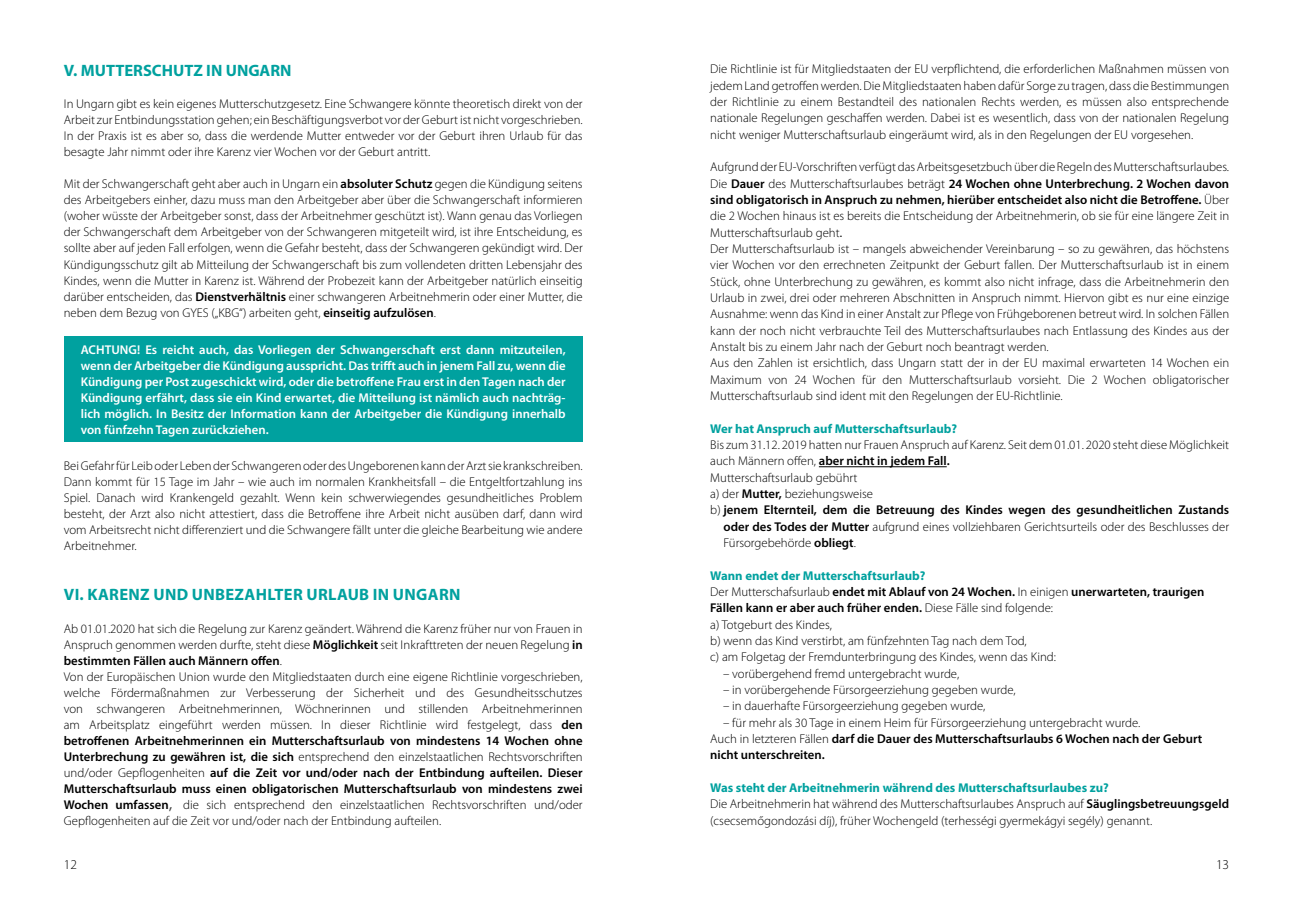
<style>
.page{position:relative;width:1293px;height:910px;background:#fff}
.page>*{position:absolute;margin:0;border:0;box-sizing:border-box;transform-origin:0 0}
.t1{font:700 16.5px "Myriad Pro";letter-spacing:.02em;color:#00a19f}
.t2{font:700 16.5px "Myriad Pro";color:#00a19f}
.t3{font:300 13.5px "Myriad Pro";color:#000}
.t4{font:300 12.75px/16px "Myriad Pro";color:#000}
.t5{font:600 12.75px/16px "Myriad Pro";color:#fff;text-align:justify}
.t6{font:600 12.75px "Myriad Pro";color:#000}
.t7{font:700 12.75px "Myriad Pro";color:#00a19f}
.s1{font-weight:600}
.s2{font-family:"Tahoma";font-weight:400;color:#424242}
.s3{font-family:"Calibri";font-weight:400}
.s4{font-weight:300}
.s5{font-weight:700;color:#00a19f}
</style>
<div class="page">
<div style="left:64px;top:336px;width:519px;height:106px;background:#00a19f"></div>
<hr style="left:819px;top:466px;width:127px;height:1px;background:#000">
<p class="t2" style="left:64px;top:60px;width:229px">V. MUTTERSCHUTZ IN UNGARN</p>
<p class="t4" style="left:64px;top:96px;width:520px;text-align:justify">In Ungarn gibt es kein eigenes Mutterschutzgesetz. Eine Schwangere könnte theoretisch direkt von der Arbeit zur Entbindungsstation gehen; ein Beschäftigungsverbot vor der Geburt ist nicht vorgeschrieben.<br>In der Praxis ist es aber so, dass die werdende Mutter entweder vor der Geburt ihren Urlaub für das besagte Jahr nimmt oder ihre Karenz vier Wochen vor der Geburt antritt.</p>
<p class="t4" style="left:64px;top:176px;width:520px;text-align:justify">Mit der Schwangerschaft geht aber auch in Ungarn ein <span class="s1">absoluter Schutz</span> gegen die Kündigung seitens des Arbeitgebers einher, dazu muss man den Arbeitgeber aber über die Schwangerschaft informieren (woher wüsste der Arbeitgeber sonst, dass der Arbeitnehmer geschützt ist). Wann genau das Vorliegen der Schwangerschaft dem Arbeitgeber von der Schwangeren mitgeteilt wird, ist ihre Entscheidung, es sollte aber auf jeden Fall erfolgen, wenn die Gefahr besteht, dass der Schwangeren gekündigt wird. Der Kündigungsschutz gilt ab Mitteilung der Schwangerschaft bis zum vollendeten dritten Lebensjahr des Kindes, wenn die Mutter in Karenz ist. Während der Probezeit kann der Arbeitgeber natürlich einseitig darüber entscheiden, das <span class="s1">Dienstverhältnis</span> einer schwangeren Arbeitnehmerin oder einer Mutter, die neben dem Bezug von GYES („KBG“) arbeiten geht, <span class="s1">einseitig aufzulösen</span>.</p>
<p class="t5" style="left:81px;top:341px;width:486px">ACHTUNG! Es reicht auch, das Vorliegen der Schwangerschaft erst dann mitzuteilen, wenn der Arbeitgeber die Kündigung ausspricht. Das trifft auch in jenem Fall zu, wenn die Kündigung per Post zugeschickt wird, oder die betroffene Frau erst in den Tagen nach der Kündigung erfährt, dass sie ein Kind erwartet, die Mitteilung ist nämlich auch nachträg&shy;lich möglich. In Besitz der Information kann der Arbeitgeber die Kündigung innerhalb von fünfzehn Tagen zurückziehen.</p>
<p class="t4" style="left:64px;top:457px;width:520px;text-align:justify">Bei Gefahr für Leib oder Leben der Schwangeren oder des Ungeborenen kann der Arzt sie krankschreiben.<br>Dann kommt für 15 Tage im Jahr – wie auch im normalen Krankheitsfall – die Entgeltfortzahlung ins Spiel. Danach wird Krankengeld gezahlt. Wenn kein schwerwiegendes gesundheitliches Problem besteht, der Arzt also nicht attestiert, dass die Betroffene ihre Arbeit nicht ausüben darf, dann wird vom Arbeitsrecht nicht differenziert und die Schwangere fällt unter die gleiche Bearbeitung wie andere Arbeitnehmer.</p>
<p class="t1" style="left:64px;top:584px;width:398px">VI. KARENZ UND UNBEZAHLTER URLAUB IN UNGARN</p>
<p class="t4" style="left:64px;top:620px;width:520px">Ab 01.01.2020 hat sich die Regelung zur Karenz geändert. Während die Karenz früher nur von Frauen in Anspruch genommen werden durfte, steht diese <span class="s1">Möglichkeit</span> seit Inkrafttreten der neuen Regelung <span class="s1">in bestimmten Fällen auch Männern offen</span>.<br>Von der Europäischen Union wurde den Mitgliedstaaten durch eine eigene Richtlinie vorgeschrieben, welche Fördermaßnahmen zur Verbesserung der Sicherheit und des Gesundheitsschutzes von schwangeren Arbeitnehmerinnen, Wöchnerinnen und stillenden Arbeitnehmerinnen am Arbeitsplatz eingeführt werden müssen. In dieser Richtlinie wird festgelegt, dass <span class="s1">den betroffenen Arbeitnehmerinnen ein Mutterschaftsurlaub von mindestens 14 Wochen ohne Unterbrechung zu gewähren ist, die sich</span> entsprechend den einzelstaatlichen Rechtsvorschriften und/oder Gepflogenheiten <span class="s1">auf die Zeit vor und/oder nach der Entbindung aufteilen. Dieser Mutterschaftsurlaub muss einen obligatorischen Mutterschaftsurlaub von mindestens zwei Wochen umfassen</span><span class="s2">,</span> die sich entsprechend den einzelstaatlichen Rechtsvorschriften und/oder Gepflogenheiten auf die Zeit vor und/oder nach der Entbindung aufteilen.</p>
<p class="t4" style="left:710px;top:61px;width:520px;text-align:justify">Die Richtlinie ist für Mitgliedstaaten der EU verpflichtend, die erforderlichen Maßnahmen müssen von jedem Land getroffen werden. Die Mitgliedstaaten haben dafür Sorge zu tragen, dass die Bestimmungen der Richtlinie zu einem Bestandteil des nationalen Rechts werden, es müssen also entsprechende nationale Regelungen geschaffen werden. Dabei ist es wesentlich, dass von der nationalen Regelung nicht weniger Mutterschaftsurlaub eingeräumt wird, als in den Regelungen der EU vorgesehen.</p>
<p class="t4" style="left:710px;top:159px;width:520px">Aufgrund der EU-Vorschriften verfügt das Arbeitsgesetzbuch über die Regeln des Mutterschaftsurlaubes.<br>Die <span class="s1">Dauer</span> des Mutterschaftsurlaubes beträgt <span class="s1">24 Wochen ohne Unterbrechung. 2 Wochen davon sind obligatorisch in Anspruch zu nehmen, hierüber entscheidet also nicht die Betroffene.</span> Über die 2 Wochen hinaus ist es bereits die Entscheidung der Arbeitnehmerin, ob sie für eine längere Zeit in Mutterschaftsurlaub geht<span class="s3">.<br></span>Der Mutterschaftsurlaub ist – mangels abweichender Vereinbarung – so zu gewähren, das höchstens vier Wochen vor den errechneten Zeitpunkt der Geburt fallen. Der Mutterschaftsurlaub ist in einem Stück, ohne Unterbrechung zu gewähren, es kommt also nicht infrage, dass die Arbeitnehmerin den Urlaub in zwei, drei oder mehreren Abschnitten in Anspruch nimmt. Hiervon gibt es nur eine einzige Ausnahme: wenn das Kind in einer Anstalt zur Pflege von Frühgeborenen betreut wird. In solchen Fällen kann der noch nicht verbrauchte Teil des Mutterschaftsurlaubes nach Entlassung des Kindes aus der Anstalt bis zu einem Jahr nach der Geburt noch beantragt werden.<br>Aus den Zahlen ist ersichtlich, dass Ungarn statt der in der EU maximal erwarteten 14 Wochen ein Maximum von 24 Wochen für den Mutterschaftsurlaub vorsieht. Die 2 Wochen obligatorischer Mutterschaftsurlaub sind ident mit den Regelungen der EU-Richtlinie.</p>
<p class="t7" style="left:710px;top:420px;width:248px">Wer hat Anspruch auf Mutterschaftsurlaub?</p>
<p class="t4" style="left:710px;top:437px;width:520px">Bis zum 31.12. 2019 hatten nur Frauen Anspruch auf Karenz. Seit dem 01.01. 2020 steht diese Möglichkeit</p>
<p class="t6" style="left:710px;top:453px;width:241px"><span class="s4">auch Männern offen,</span> aber nicht in jedem Fall.</p>
<p class="t4" style="left:710px;top:469px;width:149px">Mutterschaftsurlaub gebührt</p>
<p class="t4" style="left:710px;top:486px;width:164px">a) der <span class="s1">Mutter,</span> beziehungsweise</p>
<p class="t6" style="left:710px;top:502px;width:520px"><span class="s4">b)</span> jenem Elternteil, dem die Betreuung des Kindes wegen des gesundheitlichen Zustands</p>
<p class="t4" style="left:723px;top:518px;width:507px"><span class="s1">oder des Todes der Mutter</span> aufgrund eines vollziehbaren Gerichtsurteils oder des Beschlusses der</p>
<p class="t4" style="left:723px;top:535px;width:134px">Fürsorgebehörde <span class="s1">obliegt</span>.</p>
<p class="t4" style="left:710px;top:567px;width:495px"><span class="s5">Wann endet der Mutterschaftsurlaub?<br></span>Der Mutterschafsurlaub <span class="s1">endet mit Ablauf von 24 Wochen.</span> In einigen <span class="s1">unerwarteten, traurigen Fällen kann er aber auch früher enden.</span> Diese Fälle sind folgende:<br>a) Totgeburt des Kindes,<br>b) wenn das Kind verstirbt, am fünfzehnten Tag nach dem Tod,<br>c) am Folgetag der Fremdunterbringung des Kindes, wenn das Kind:</p>
<p class="t4" style="left:723px;top:665px;width:238px">– vorübergehend fremd untergebracht wurde,</p>
<p class="t4" style="left:723px;top:682px;width:294px">– in vorübergehende Fürsorgeerziehung gegeben wurde,</p>
<p class="t4" style="left:723px;top:698px;width:264px">– in dauerhafte Fürsorgeerziehung gegeben wurde,</p>
<p class="t4" style="left:710px;top:714px;width:493px;text-indent:13px">– für mehr als 30 Tage in einem Heim für Fürsorgeerziehung untergebracht wurde.<br>Auch in letzteren Fällen <span class="s1">darf die Dauer des Mutterschaftsurlaubs 6 Wochen nach der Geburt nicht unterschreiten.</span></p>
<p class="t4" style="left:710px;top:779px;width:520px"><span class="s5">Was steht der Arbeitnehmerin während des Mutterschaftsurlaubes zu?<br></span>Die Arbeitnehmerin hat während des Mutterschaftsurlaubes Anspruch auf <span class="s1">Säuglingsbetreuungsgeld </span>(csecsemőgondozási díj), früher Wochengeld (terhességi gyermekágyi segély) genannt.</p>
<p class="t3" style="left:64px;top:856px;width:15px">12</p>
<p class="t3" style="left:1216px;top:856px;width:15px">13</p>
</div>
